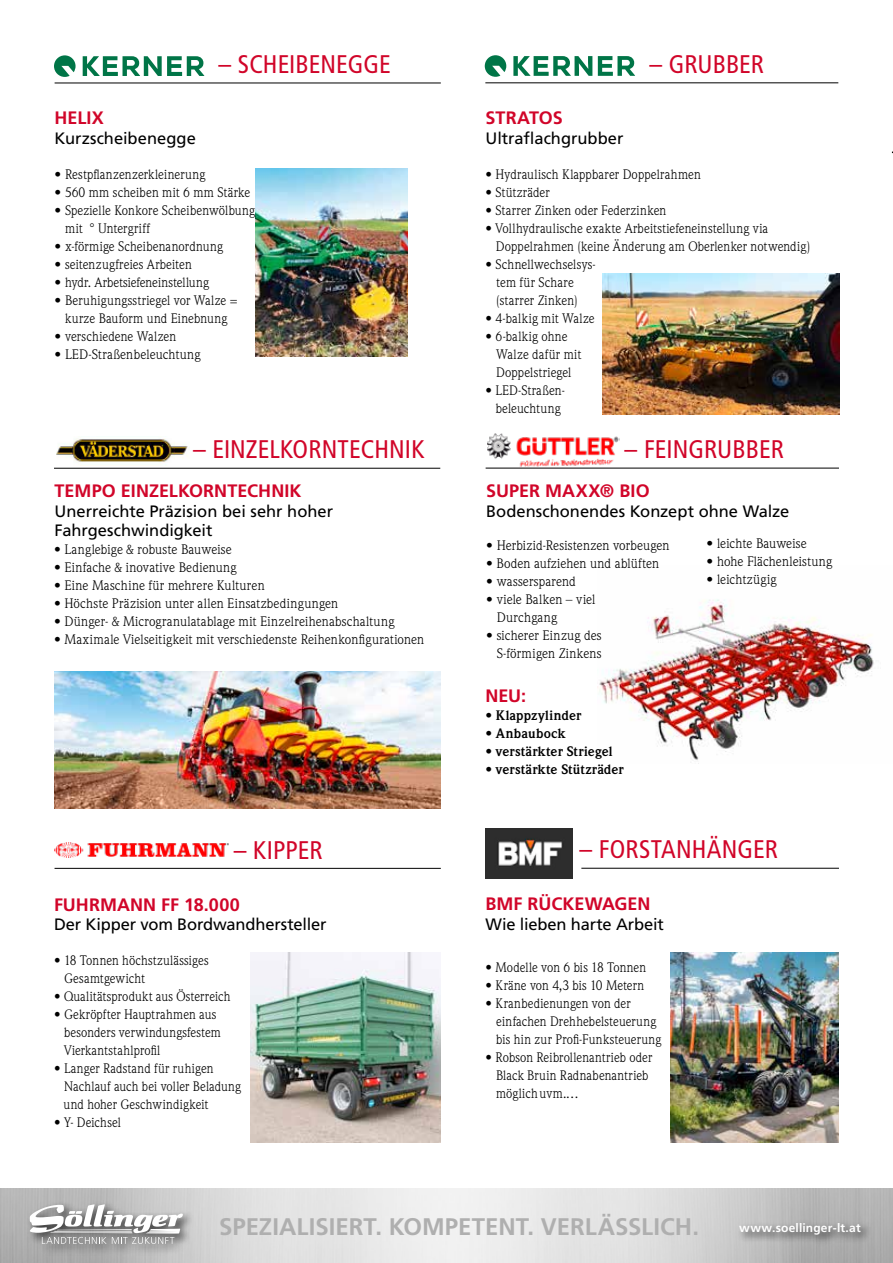
<style>
.page{position:relative;width:893px;height:1263px;background:#fff}
.page>*{position:absolute;margin:0;border:0;box-sizing:border-box;transform-origin:0 0}
.t1{font:condensed 25.5px "Frutiger LT Std";color:#d10529}
.t2{font:700 24px "Frutiger LT Std";color:#afafaf}
.t3{font:700 18px "Frutiger LT Std";color:#d10529}
.t4{font:16.5px/19.5px "Frutiger LT Std";letter-spacing:-.005em;color:#000}
.t5{font:13.5px/18px "Weidemann Std";letter-spacing:.01em;color:#000}
.t6{font:13.5px/18px "Weidemann Std";letter-spacing:.01em;color:#000;scale:.96 1}
.t7{font:700 13.5px "Weidemann Std";letter-spacing:.015em;color:#000}
.t8{font:13.5px "Weidemann Std";letter-spacing:.035em;color:#000}
.t9{font:700 12px "Frutiger LT Std";letter-spacing:.015em;color:#fff}
.s1{font-weight:500}
.s2{color:#fff}
</style>
<div class="page">
<div style="left:736px;top:1219px;width:136px;height:27px;background:#000;opacity:.75"></div>
<div style="left:26px;top:1201px;width:169px;height:55px;background:#000;opacity:.75"></div>
<svg style="left:30px;top:1204px;width:153px;height:40px"></svg>
<hr style="left:581px;top:868px;width:258px;height:1px;background:#000">
<img style="left:670px;top:953px;width:169px;height:189px">
<img style="left:255px;top:168px;width:153px;height:189px">
<hr style="left:55px;top:83px;width:386px;height:1px;background:#000">
<svg style="left:83px;top:56px;width:121px;height:20px"></svg>
<svg style="left:54px;top:55px;width:22px;height:22px"></svg>
<img style="left:602px;top:273px;width:238px;height:141px">
<hr style="left:485px;top:82px;width:353px;height:1px;background:#000">
<svg style="left:513px;top:56px;width:79px;height:20px"></svg>
<svg style="left:598px;top:56px;width:37px;height:20px"></svg>
<svg style="left:485px;top:55px;width:21px;height:22px"></svg>
<img style="left:485px;top:828px;width:88px;height:50px">
<hr style="left:55px;top:868px;width:386px;height:1px;background:#000">
<img style="left:597px;top:599px;width:277px;height:161px">
<hr style="left:486px;top:468px;width:353px;height:1px;background:#000">
<img style="left:487px;top:434px;width:132px;height:35px">
<img style="left:56px;top:438px;width:132px;height:28px">
<hr style="left:54px;top:468px;width:386px;height:1px;background:#000">
<img style="left:54px;top:672px;width:387px;height:137px">
<img style="left:55px;top:842px;width:173px;height:16px">
<img style="left:250px;top:953px;width:190px;height:189px">
<h1 class="t1" style="left:219px;top:49px;width:174px">– SCHEIBENEGGE</h1>
<h3 class="t3" style="left:55px;top:107px;width:51px">HELIX</h3>
<p class="t4" style="left:55px;top:128px;width:143px">Kurzscheibenegge</p>
<p class="t5" style="left:55px;top:165px;width:152px"><span class="s1">•</span> Restpflanzenzerkleinerung</p>
<p class="t5" style="left:55px;top:183px;width:197px"><span class="s1">•</span> 560 mm scheiben mit 6 mm Stärke</p>
<p class="t5" style="left:65px;top:201px;width:191px;text-indent:-11px"><span class="s1">•</span> Spezielle Konkore Scheibenwölbung mit ° Untergriff</p>
<p class="t5" style="left:55px;top:237px;width:170px"><span class="s1">•</span> x-förmige Scheibenanordnung</p>
<p class="t5" style="left:55px;top:255px;width:139px"><span class="s1">•</span> seitenzugfreies Arbeiten</p>
<p class="t5" style="left:55px;top:273px;width:156px"><span class="s1">•</span> hydr. Arbetsiefeneinstellung</p>
<p class="t5" style="left:55px;top:291px;width:185px;text-align:center"><span class="s1">•</span> Beruhigungsstriegel vor Walze = kurze Bauform und Einebnung</p>
<p class="t5" style="left:55px;top:327px;width:123px"><span class="s1">•</span> verschiedene Walzen</p>
<p class="t5" style="left:55px;top:345px;width:147px"><span class="s1">•</span> LED-Straßenbeleuchtung</p>
<h1 class="t1" style="left:193px;top:434px;width:233px">– EINZELKORNTECHNIK</h1>
<h3 class="t3" style="left:55px;top:480px;width:248px">TEMPO EINZELKORNTECHNIK</h3>
<p class="t4" style="left:55px;top:501px;width:280px">Unerreichte Präzision bei sehr hoher<br>Fahrgeschwindigkeit</p>
<p class="t5" style="left:54px;top:540px;width:179px"><span class="s1">•</span> Langlebige &amp; robuste Bauweise</p>
<p class="t5" style="left:54px;top:558px;width:184px"><span class="s1">•</span> Einfache &amp; inovative Bedienung</p>
<p class="t5" style="left:54px;top:576px;width:212px"><span class="s1">•</span> Eine Maschine für mehrere Kulturen</p>
<p class="t5" style="left:54px;top:594px;width:286px"><span class="s1">•</span> Höchste Präzision unter allen Einsatzbedingungen</p>
<p class="t5" style="left:54px;top:612px;width:342px"><span class="s1">•</span> Dünger- &amp; Microgranulatablage mit Einzelreihenabschaltung</p>
<p class="t5" style="left:54px;top:630px;width:372px"><span class="s1">•</span> Maximale Vielseitigkeit mit verschiedenste Reihenkonfigurationen</p>
<h1 class="t1" style="left:234px;top:835px;width:90px">– KIPPER</h1>
<h3 class="t3" style="left:54px;top:894px;width:187px">FUHRMANN FF 18.000</h3>
<p class="t4" style="left:54px;top:915px;width:274px">Der Kipper vom Bordwandhersteller</p>
<p class="t6" style="left:64px;top:951px;width:152px;text-indent:-10px"><span class="s1">•</span> 18 Tonnen höchstzulässiges<br>Gesamtgewicht</p>
<p class="t6" style="left:54px;top:987px;width:185px"><span class="s1">•</span> Qualitätsprodukt aus Österreich</p>
<p class="t6" style="left:64px;top:1005px;width:165px;text-indent:-10px"><span class="s1">•</span> Gekröpfter Hauptrahmen aus besonders verwindungsfestem<br>Vierkantstahlprofil</p>
<p class="t6" style="left:54px;top:1059px;width:168px"><span class="s1">•</span> Langer Radstand für ruhigen</p>
<p class="t6" style="left:64px;top:1077px;width:186px">Nachlauf auch bei voller Beladung</p>
<p class="t6" style="left:54px;top:1095px;width:162px"><span class="s2">---</span>und hoher Geschwindigkeit</p>
<p class="t6" style="left:54px;top:1113px;width:71px"><span class="s1">•</span> Y- Deichsel</p>
<h3 class="t3" style="left:486px;top:107px;width:79px">STRATOS</h3>
<p class="t4" style="left:486px;top:128px;width:139px">Ultraflachgrubber</p>
<h1 class="t1" style="left:649px;top:49px;width:116px">– GRUBBER</h1>
<p class="t5" style="left:486px;top:165px;width:217px">• Hydraulisch Klappbarer Doppelrahmen</p>
<p class="t5" style="left:486px;top:183px;width:66px">• Stützräder</p>
<p class="t5" style="left:486px;top:201px;width:182px">• Starrer Zinken oder Federzinken</p>
<p class="t5" style="left:496px;top:219px;width:316px;text-indent:-10px">• Vollhydraulische exakte Arbeitstiefeneinstellung via<br>Doppelrahmen (keine Änderung am Oberlenker notwendig)</p>
<p class="t5" style="left:496px;top:255px;width:101px;text-indent:-11px">• Schnellwechselsys&shy;tem für Schare (starrer Zinken)</p>
<p class="t8" style="left:486px;top:311px;width:111px">• 4-balkig mit Walze</p>
<p class="t5" style="left:496px;top:327px;width:86px;text-indent:-11px">• 6-balkig ohne<br>Walze dafür mit<br>Doppelstriegel</p>
<p class="t5" style="left:486px;top:381px;width:81px;text-align:center">• LED-Straßen&shy;beleuchtung</p>
<h1 class="t1" style="left:625px;top:435px;width:161px">– FEINGRUBBER</h1>
<h3 class="t3" style="left:486px;top:480px;width:165px">SUPER MAXX® BIO</h3>
<p class="t4" style="left:486px;top:501px;width:304px">Bodenschonendes Konzept ohne Walze</p>
<p class="t5" style="left:486px;top:536px;width:185px"><span class="s1">•</span> Herbizid-Resistenzen vorbeugen</p>
<p class="t5" style="left:486px;top:554px;width:175px"><span class="s1">•</span> Boden aufziehen und ablüften</p>
<p class="t5" style="left:486px;top:572px;width:91px"><span class="s1">•</span> wassersparend</p>
<p class="t5" style="left:497px;top:590px;width:100px;text-indent:-11px"><span class="s1">•</span> viele Balken – viel<br>Durchgang</p>
<p class="t5" style="left:486px;top:626px;width:117px;text-align:right"><span class="s1">•</span> sicherer Einzug des<br>S-förmigen Zinkens</p>
<h3 class="t3" style="left:485px;top:685px;width:42px">NEU:</h3>
<p class="t7" style="left:485px;top:707px;width:97px">• Klappzylinder</p>
<p class="t7" style="left:485px;top:725px;width:82px">• Anbaubock</p>
<p class="t7" style="left:485px;top:743px;width:129px">• verstärkter Striegel</p>
<p class="t7" style="left:485px;top:761px;width:140px">• verstärkte Stützräder</p>
<p class="t5" style="left:706px;top:535px;width:102px">• leichte Bauweise</p>
<p class="t5" style="left:706px;top:553px;width:127px">• hohe Flächenleistung</p>
<p class="t5" style="left:706px;top:570px;width:71px">• leichtzügig</p>
<h1 class="t1" style="left:579px;top:835px;width:200px">– FORSTANHÄNGER</h1>
<h3 class="t3" style="left:486px;top:893px;width:167px">BMF RÜCKEWAGEN</h3>
<p class="t4" style="left:486px;top:914px;width:180px">Wie lieben harte Arbeit</p>
<p class="t6" style="left:486px;top:958px;width:169px"><span class="s1">•</span> Modelle von 6 bis 18 Tonnen</p>
<p class="t6" style="left:486px;top:976px;width:167px"><span class="s1">•</span> Kräne von 4,3 bis 10 Metern</p>
<p class="t6" style="left:496px;top:994px;width:174px;text-indent:-11px"><span class="s1">•</span> Kranbedienungen von der einfachen Drehhebelsteuerung bis hin zur Profi-Funksteuerung</p>
<p class="t6" style="left:496px;top:1048px;width:164px;text-indent:-11px"><span class="s1">•</span> Robson Reibrollenantrieb oder<br>Black Bruin Radnabenantrieb möglich uvm.…</p>
<h2 class="t2" style="left:219px;top:1212px;width:481px">SPEZIALISIERT. KOMPETENT. VERLÄSSLICH.</h2>
<p class="t9" style="left:739px;top:1220px;width:123px">www.soellinger-lt.at</p>
</div>
